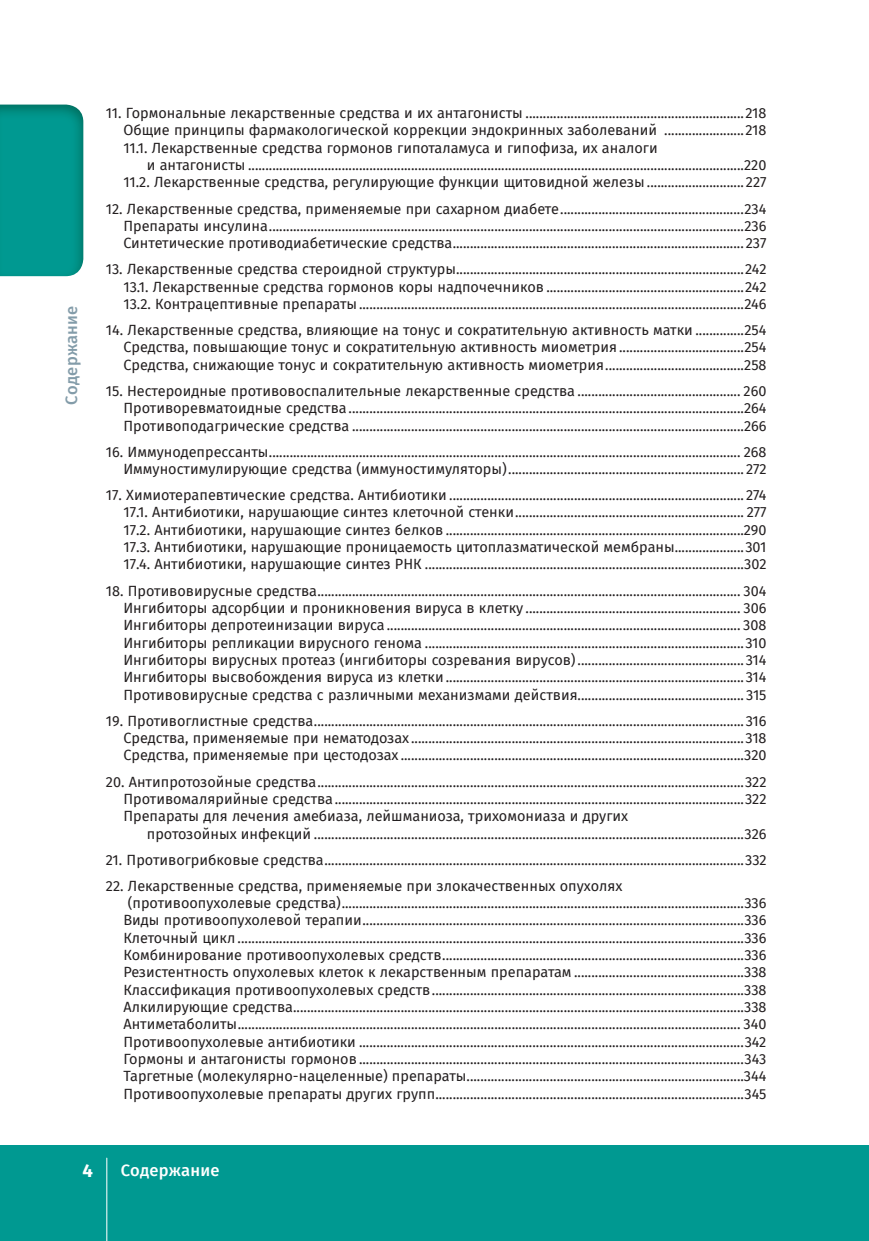
<style>
.page{position:relative;width:869px;height:1241px;background:#fff}
.page>*{position:absolute;margin:0;border:0;box-sizing:border-box;transform-origin:0 0}
.t1{font:700 18.55px "Fira Sans";color:#fff}
.t2{font:500 16.45px "Fira Sans";letter-spacing:.01em;color:#fff}
.t3{font:500 16.45px "Fira Sans";letter-spacing:.01em;color:#839ca9}
.t4{font:14.35px/17.3px "Fira Sans";color:#231f20;text-align:justify}
</style>
<div class="page">
<div style="left:0;top:1145px;width:843px;height:95px;background:#009991"></div>
<div style="left:843px;top:1145px;width:25px;height:95px;background:#009991"></div>
<hr style="left:106px;top:1157px;width:1px;height:83px;background:#fff">
<img style="left:0;top:104px;width:83px;height:172px">
<p class="t3" style="left:62px;top:404px;width:100px;rotate:-90deg">Содержание</p>
<p class="t4" style="left:123px;top:105px;width:644px;text-indent:-18px">11. Гормональные лекарственные средства и их антагонисты ...............................................................218<br>Общие принципы фармакологической коррекции эндокринных заболеваний .......................218<br>11.1. Лекарственные средства гормонов гипоталамуса и гипофиза, их аналоги</p>
<p class="t4" style="left:123px;top:157px;width:644px;text-align:right">и антагонисты ...............................................................................................................................................220<br>11.2. Лекарственные средства, регулирующие функции щитовидной железы ............................227</p>
<p class="t4" style="left:123px;top:200px;width:644px;text-indent:-18px">12. Лекарственные средства, применяемые при сахарном диабете .....................................................234<br>Препараты инсулина .........................................................................................................................................236<br>Синтетические противодиабетические средства ....................................................................................237</p>
<p class="t4" style="left:123px;top:261px;width:644px;text-indent:-18px">13. Лекарственные средства стероидной структуры...................................................................................242<br>13.1. Лекарственные средства гормонов коры надпочечников .........................................................242<br>13.2. Контрацептивные препараты ...............................................................................................................246</p>
<p class="t4" style="left:123px;top:321px;width:644px;text-indent:-18px">14. Лекарственные средства, влияющие на тонус и сократительную активность матки ..............254<br>Средства, повышающие тонус и сократительную активность миометрия ....................................254<br>Средства, снижающие тонус и сократительную активность миометрия ........................................258</p>
<p class="t4" style="left:123px;top:382px;width:644px;text-indent:-18px">15. Нестероидные противовоспалительные лекарственные средства ............................................... 260<br>Противоревматоидные средства ..................................................................................................................264<br>Противоподагрические средства .................................................................................................................266</p>
<p class="t4" style="left:106px;top:443px;width:662px;text-align:right">16. Иммунодепрессанты ........................................................................................................................................ 268<br>Иммуностимулирующие средства (иммуностимуляторы) .................................................................... 272</p>
<p class="t4" style="left:123px;top:486px;width:644px;text-indent:-18px">17. Химиотерапевтические средства. Антибиотики ..................................................................................... 274<br>17.1. Антибиотики, нарушающие синтез клеточной стенки .................................................................. 277<br>17.2. Антибиотики, нарушающие синтез белков ......................................................................................290<br>17.3. Антибиотики, нарушающие проницаемость цитоплазматической мембраны....................301<br>17.4. Антибиотики, нарушающие синтез РНК ............................................................................................302</p>
<p class="t4" style="left:123px;top:582px;width:644px;text-indent:-18px">18. Противовирусные средства .......................................................................................................................... 304<br>Ингибиторы адсорбции и проникновения вируса в клетку .............................................................. 306<br>Ингибиторы депротеинизации вируса ...................................................................................................... 308<br>Ингибиторы репликации вирусного генома ............................................................................................310<br>Ингибиторы вирусных протеаз (ингибиторы созревания вирусов) ................................................314<br>Ингибиторы высвобождения вируса из клетки ......................................................................................314<br>Противовирусные средства с различными механизмами действия................................................ 315</p>
<p class="t4" style="left:123px;top:712px;width:644px;text-indent:-18px">19. Противоглистные средства ............................................................................................................................316<br>Средства, применяемые при нематодозах ................................................................................................318<br>Средства, применяемые при цестодозах ...................................................................................................320</p>
<p class="t4" style="left:123px;top:773px;width:644px;text-indent:-18px">20. Антипротозойные средства ...........................................................................................................................322<br>Противомалярийные средства ......................................................................................................................322<br>Препараты для лечения амебиаза, лейшманиоза, трихомониаза и других</p>
<p class="t4" style="left:147px;top:824px;width:621px">протозойных инфекций ............................................................................................................................326</p>
<p class="t4" style="left:106px;top:851px;width:662px">21. Противогрибковые средства .........................................................................................................................332</p>
<p class="t4" style="left:106px;top:877px;width:517px">22. Лекарственные средства, применяемые при злокачественных опухолях</p>
<p class="t4" style="left:128px;top:894px;width:640px">(противоопухолевые средства) ....................................................................................................................336</p>
<p class="t4" style="left:123px;top:911px;width:644px">Виды противоопухолевой терапии ..............................................................................................................336</p>
<p class="t4" style="left:123px;top:929px;width:644px">Клеточный цикл ..................................................................................................................................................336</p>
<p class="t4" style="left:123px;top:946px;width:644px">Комбинирование противоопухолевых средств .......................................................................................336</p>
<p class="t4" style="left:123px;top:963px;width:644px">Резистентность опухолевых клеток к лекарственным препаратам .................................................338</p>
<p class="t4" style="left:123px;top:981px;width:644px">Классификация противоопухолевых средств ..........................................................................................338</p>
<p class="t4" style="left:123px;top:998px;width:644px">Алкилирующие средства..................................................................................................................................338</p>
<p class="t4" style="left:123px;top:1015px;width:644px">Антиметаболиты ................................................................................................................................................. 340</p>
<p class="t4" style="left:123px;top:1033px;width:644px">Противоопухолевые антибиотики ...............................................................................................................342</p>
<p class="t4" style="left:123px;top:1050px;width:644px">Гормоны и антагонисты гормонов ...............................................................................................................343</p>
<p class="t4" style="left:123px;top:1067px;width:644px">Таргетные (молекулярно-нацеленные) препараты................................................................................344</p>
<p class="t4" style="left:123px;top:1085px;width:644px">Противоопухолевые препараты других групп.........................................................................................345</p>
<p class="t1" style="left:82px;top:1159px;width:12px">4</p>
<p class="t2" style="left:121px;top:1160px;width:100px">Содержание</p>
</div>
